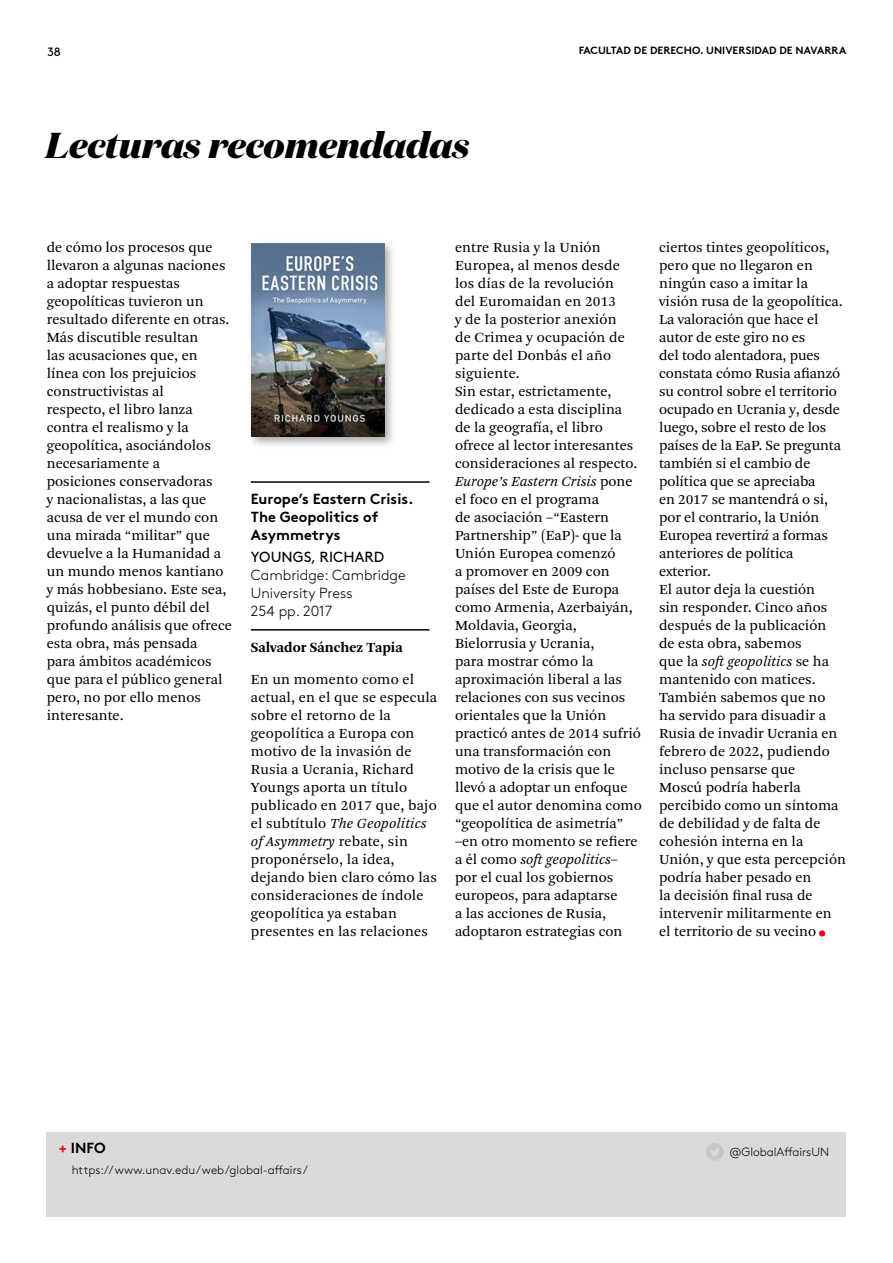
<style>
.page{position:relative;width:893px;height:1263px;background:#fff}
.page>*{position:absolute;margin:0;border:0;box-sizing:border-box;transform-origin:0 0}
.t1{font:45px "Arnhem Pro Blond";color:#e30613}
.t2{font:italic 800 36px "Domaine Disp";color:#000}
.t3{font:14.7px/18px "Arnhem Pro Blond";color:#000}
.t4{font:700 14.7px/18px "Brown";color:#000}
.t5{font:300 14.7px/18px "Brown";color:#000}
.t6{font:700 14.7px "Arnhem Pro";color:#000}
.t7{font:14.7px "Brown";letter-spacing:.005em;color:#000}
.t8{font:300 12px "Brown";color:#000}
.t9{font:12px "Brown";color:#000}
.t10{font:700 10.5px "Brown";letter-spacing:.005em;color:#000}
.s1{font-style:italic}
.s2{color:#e30613}
</style>
<div class="page">
<hr style="left:251px;top:481px;width:178px;height:2px;background:#000">
<hr style="left:251px;top:629px;width:178px;height:2px;background:#000">
<div style="left:47px;top:1132px;width:799px;height:85px;background:#dadada"></div>
<div style="left:247px;top:239px;width:149px;height:210px;background:#000;opacity:.34"></div>
<img style="left:251px;top:243px;width:133px;height:193px">
<svg style="left:706px;top:1143px;width:18px;height:18px"></svg>
<p class="t9" style="left:47px;top:42px;width:15px">38</p>
<p class="t10" style="left:579px;top:42px;width:269px">FACULTAD DE DERECHO. UNIVERSIDAD DE NAVARRA</p>
<h2 class="t2" style="left:46px;top:121px;width:425px">Lecturas recomendadas</h2>
<p class="t3" style="left:47px;top:238px;width:187px">de cómo los procesos que llevaron a algunas naciones a adoptar respuestas geopolíticas tuvieron un resultado diferente en otras.<br>Más discutible resultan<br>las acusaciones que, en línea con los prejuicios constructivistas al<br>respecto, el libro lanza contra el realismo y la geopolítica, asociándolos necesariamente a posiciones conservadoras<br>y nacionalistas, a las que acusa de ver el mundo con una mirada “militar” que devuelve a la Humanidad a un mundo menos kantiano y más hobbesiano. Este sea, quizás, el punto débil del profundo análisis que ofrece esta obra, más pensada<br>para ámbitos académicos que para el público general pero, no por ello menos interesante.</p>
<p class="t4" style="left:251px;top:488px;width:164px">Europe’s Eastern Crisis.<br>The Geopolitics of<br>Asymmetrys</p>
<p class="t7" style="left:251px;top:546px;width:135px">YOUNGS, RICHARD</p>
<p class="t5" style="left:251px;top:565px;width:156px">Cambridge: Cambridge<br>University Press<br>254 pp. 2017</p>
<p class="t6" style="left:251px;top:638px;width:153px">Salvador Sánchez Tapia</p>
<p class="t3" style="left:251px;top:671px;width:188px">En un momento como el actual, en el que se especula sobre el retorno de la geopolítica a Europa con motivo de la invasión de<br>Rusia a Ucrania, Richard<br>Youngs aporta un título publicado en 2017 que, bajo el subtítulo <span class="s1">The Geopolitics of Asymmetry</span> rebate, sin proponérselo, la idea, dejando bien claro cómo las consideraciones de índole geopolítica ya estaban presentes en las relaciones</p>
<p class="t3" style="left:455px;top:239px;width:188px">entre Rusia y la Unión<br>Europea, al menos desde los días de la revolución<br>del Euromaidan en 2013<br>y de la posterior anexión<br>de Crimea y ocupación de parte del Donbás el año siguiente.<br>Sin estar, estrictamente, dedicado a esta disciplina<br>de la geografía, el libro ofrece al lector interesantes consideraciones al respecto.<br><span class="s1">Europe’s Eastern Crisis</span> pone el foco en el programa<br>de asociación –“Eastern<br>Partnership” (EaP)- que la<br>Unión Europea comenzó<br>a promover en 2009 con países del Este de Europa como Armenia, Azerbaiyán,<br>Moldavia, Georgia,<br>Bielorrusia y Ucrania,<br>para mostrar cómo la aproximación liberal a las relaciones con sus vecinos orientales que la Unión practicó antes de 2014 sufrió una transformación con motivo de la crisis que le llevó a adoptar un enfoque que el autor denomina como “geopolítica de asimetría” –en otro momento se refiere a él como <span class="s1">soft geopolitics</span>– por el cual los gobiernos europeos, para adaptarse<br>a las acciones de Rusia, adoptaron estrategias con</p>
<p class="t3" style="left:659px;top:239px;width:188px">ciertos tintes geopolíticos, pero que no llegaron en ningún caso a imitar la visión rusa de la geopolítica.<br>La valoración que hace el autor de este giro no es<br>del todo alentadora, pues constata cómo Rusia afianzó su control sobre el territorio ocupado en Ucrania y, desde luego, sobre el resto de los países de la EaP. Se pregunta también si el cambio de política que se apreciaba<br>en 2017 se mantendrá o si, por el contrario, la Unión<br>Europea revertir<span class="s1">á</span> a formas anteriores de política exterior.<br>El autor deja la cuestión<br>sin responder. Cinco años después de la publicación<br>de esta obra, sabemos<br>que la <span class="s1">soft geopolitics</span> se ha mantenido con matices.<br>También sabemos que no<br>ha servido para disuadir a<br>Rusia de invadir Ucrania en febrero de 2022, pudiendo incluso pensarse que<br>Moscú podría haberla percibido como un síntoma de debilidad y de falta de cohesión interna en la<br>Unión, y que esta percepción podría haber pesado en<br>la decisión final rusa de intervenir militarmente en el territorio de su vecino</p>
<h1 class="t1" style="left:816px;top:893px;width:14px">.</h1>
<p class="t4" style="left:59px;top:1138px;width:48px"><span class="s2">+</span> INFO</p>
<p class="t8" style="left:72px;top:1161px;width:238px">https://www.unav.edu/web/global-affairs/</p>
<p class="t8" style="left:730px;top:1143px;width:101px">@GlobalAffairsUN</p>
</div>
